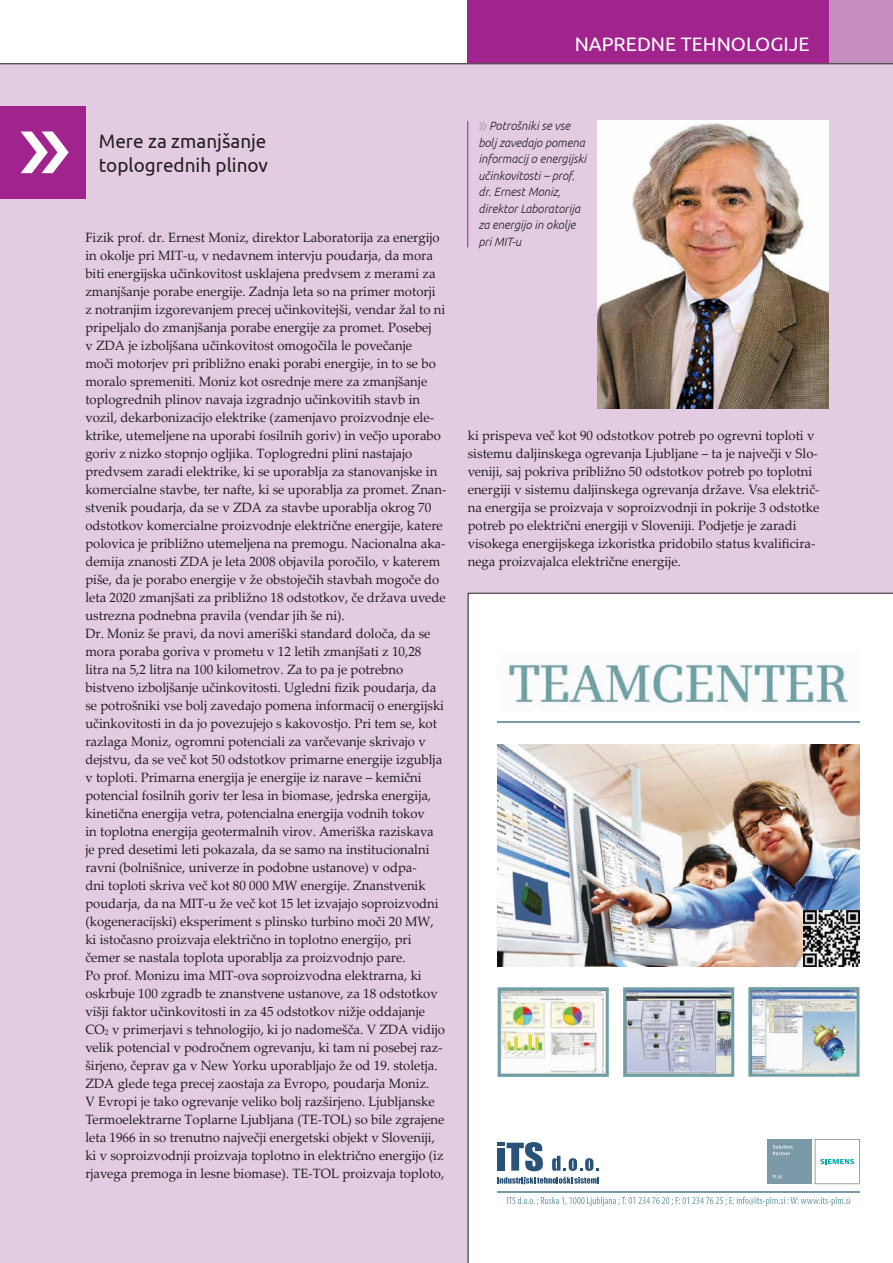
<style>
.page{position:relative;width:893px;height:1263px;background:#fff}
.page>*{position:absolute;margin:0;border:0;box-sizing:border-box;transform-origin:0 0}
.t1{font:19.5px/23.4px "Ubuntu";color:#231f20}
.t2{font:19.5px "Ubuntu";color:#fff}
.t3{font:13.5px/18px "Palatino Linotype";color:#231f20}
.t4{font:italic 300 12px/16.5px "Ubuntu";color:#231f20}
.s1{font-family:"Myriad Pro";font-weight:400;font-style:normal;font-size:22.5px;color:#a8a9ad}
</style>
<div class="page">
<div style="left:829px;top:0;width:64px;height:64px;background:#c68ebf"></div>
<div style="left:468px;top:0;width:361px;height:64px;background:#a0238e"></div>
<div style="left:0;top:63px;width:893px;height:1200px;background:#e3cbe2"></div>
<img style="left:468px;top:593px;width:425px;height:670px">
<div style="left:0;top:106px;width:85px;height:92px;background:#a0238e"></div>
<img style="left:597px;top:121px;width:232px;height:287px">
<hr style="left:467px;top:121px;width:1px;height:126px;background:#a0238e">
<hr style="left:0;top:63px;width:893px;height:1px;background:#231f20">
<h1 class="t2" style="left:575px;top:32px;width:237px">NAPREDNE TEHNOLOGIJE</h1>
<h1 class="t1" style="left:99px;top:129px;width:171px">Mere za zmanjšanje toplogrednih plinov</h1>
<p class="t3" style="left:85px;top:228px;width:363px">Fizik prof. dr. Ernest Moniz, direktor Laboratorija za energijo in okolje pri MIT-u, v nedavnem intervju poudarja, da mora biti energijska učinkovitost usklajena predvsem z merami za zmanjšanje porabe energije. Zadnja leta so na primer motorji<br>z notranjim izgorevanjem precej učinkovitejši, vendar žal to ni pripeljalo do zmanjšanja porabe energije za promet. Posebej<br>v ZDA je izboljšana učinkovitost omogočila le povečanje<br>moči motorjev pri približno enaki porabi energije, in to se bo moralo spremeniti. Moniz kot osrednje mere za zmanjšanje toplogrednih plinov navaja izgradnjo učinkovitih stavb in vozil, dekarbonizacijo elektrike (zamenjavo proizvodnje ele&shy;ktrike, utemeljene na uporabi fosilnih goriv) in večjo uporabo goriv z nizko stopnjo ogljika. Toplogredni plini nastajajo predvsem zaradi elektrike, ki se uporablja za stanovanjske in komercialne stavbe, ter nafte, ki se uporablja za promet. Znan&shy;stvenik poudarja, da se v ZDA za stavbe uporablja okrog 70 odstotkov komercialne proizvodnje električne energije, katere polovica je približno utemeljena na premogu. Nacionalna aka&shy;demija znanosti ZDA je leta 2008 objavila poročilo, v katerem piše, da je porabo energije v že obstoječih stavbah mogoče do leta 2020 zmanjšati za približno 18 odstotkov, če država uvede ustrezna podnebna pravila (vendar jih še ni).<br>Dr. Moniz še pravi, da novi ameriški standard določa, da se mora poraba goriva v prometu v 12 letih zmanjšati z 10,28 litra na 5,2 litra na 100 kilometrov. Za to pa je potrebno bistveno izboljšanje učinkovitosti. Ugledni fizik poudarja, da se potrošniki vse bolj zavedajo pomena informacij o energijski učinkovitosti in da jo povezujejo s kakovostjo. Pri tem se, kot razlaga Moniz, ogromni potenciali za varčevanje skrivajo v dejstvu, da se več kot 50 odstotkov primarne energije izgublja v toploti. Primarna energija je energije iz narave – kemični potencial fosilnih goriv ter lesa in biomase, jedrska energija, kinetična energija vetra, potencialna energija vodnih tokov<br>in toplotna energija geotermalnih virov. Ameriška raziskava<br>je pred desetimi leti pokazala, da se samo na institucionalni ravni (bolnišnice, univerze in podobne ustanove) v odpa-<br>dni toploti skriva več kot 80 000 MW energije. Znanstvenik poudarja, da na MIT-u že več kot 15 let izvajajo soproizvodni (kogeneracijski) eksperiment s plinsko turbino moči 20 MW, ki istočasno proizvaja električno in toplotno energijo, pri čemer se nastala toplota uporablja za proizvodnjo pare.<br>Po prof. Monizu ima MIT-ova soproizvodna elektrarna, ki oskrbuje 100 zgradb te znanstvene ustanove, za 18 odstotkov višji faktor učinkovitosti in za 45 odstotkov nižje oddajanje CO<sub>2</sub> v primerjavi s tehnologijo, ki jo nadomešča. V ZDA vidijo velik potencial v področnem ogrevanju, ki tam ni posebej raz&shy;širjeno, čeprav ga v New Yorku uporabljajo že od 19. stoletja.<br>ZDA glede tega precej zaostaja za Evropo, poudarja Moniz.<br>V Evropi je tako ogrevanje veliko bolj razširjeno. Ljubljanske Termoelektrarne Toplarne Ljubljana (TE-TOL) so bile zgrajene leta 1966 in so trenutno največji energetski objekt v Sloveniji, ki v soproizvodnji proizvaja toplotno in električno energijo (iz rjavega premoga in lesne biomase). TE-TOL proizvaja toploto,</p>
<p class="t4" style="left:478px;top:117px;width:109px"><span class="s1">»</span>Potrošniki se vse bolj zavedajo pomena informacij o energijski učinkovitosti – prof. dr. Ernest Moniz, direktor Laboratorija za energijo in okolje pri MIT-u</p>
<p class="t3" style="left:468px;top:426px;width:353px">ki prispeva več kot 90 odstotkov potreb po ogrevni toploti v sistemu daljinskega ogrevanja Ljubljane – ta je največji v Slo&shy;veniji, saj pokriva približno 50 odstotkov potreb po toplotni energiji v sistemu daljinskega ogrevanja države. Vsa električ&shy;na energija se proizvaja v soproizvodnji in pokrije 3 odstotke potreb po električni energiji v Sloveniji. Podjetje je zaradi visokega energijskega izkoristka pridobilo status kvalificira&shy;nega proizvajalca električne energije.</p>
</div>
